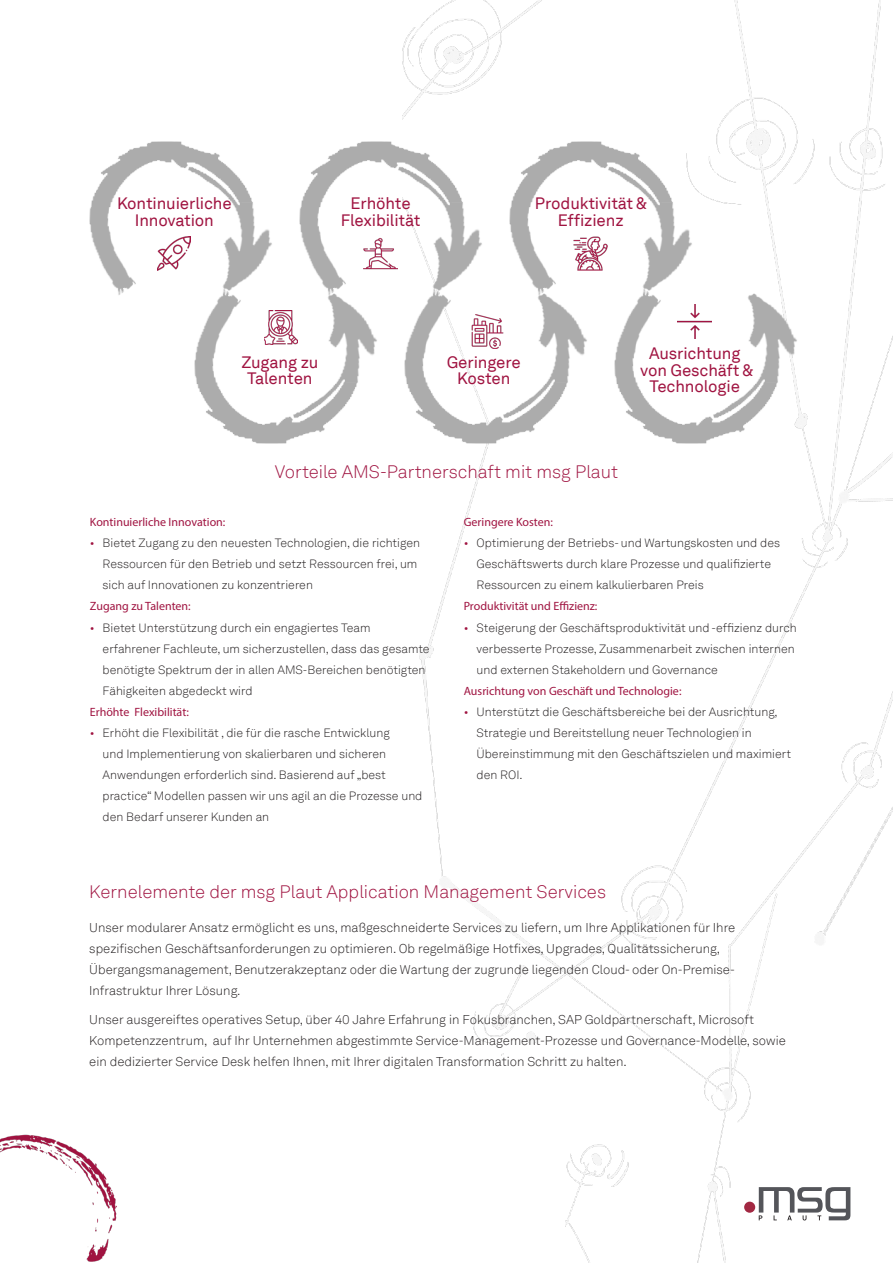
<style>
.page{position:relative;width:893px;height:1263px;background:#fff}
.page>*{position:absolute;margin:0;border:0;box-sizing:border-box;transform-origin:0 0}
.Zwischenüberschrift{font:300 18px "Akkurat LLTT";color:#a01441}
.Zwischenüberschrift-2{font:16.5px/16.5px "Akkurat LLTT";letter-spacing:-.01em;color:#a01441;text-align:center}
.Text_10pt{font:300 12.75px/21px "Akkurat LLTT";color:#231f20}
.t1{font:300 12px/21px "Akkurat LLTT";color:#231f20}
.Ansprechpartner_Name{font:12px "Myriad Pro";color:#a01441}
.s1{color:#a01441}
</style>
<div class="page">
<img style="left:403px;top:0;width:490px;height:1263px">
<img style="left:90px;top:141px;width:182px;height:154px">
<img style="left:299px;top:141px;width:190px;height:168px">
<img style="left:509px;top:141px;width:190px;height:168px">
<img style="left:195px;top:275px;width:189px;height:168px">
<img style="left:404px;top:275px;width:190px;height:168px">
<img style="left:614px;top:275px;width:190px;height:168px">
<img style="left:678px;top:304px;width:34px;height:34px">
<img style="left:574px;top:236px;width:33px;height:34px">
<img style="left:471px;top:315px;width:34px;height:34px">
<img style="left:264px;top:310px;width:34px;height:34px">
<img style="left:364px;top:236px;width:33px;height:34px">
<img style="left:157px;top:236px;width:33px;height:34px">
<img style="left:0;top:1134px;width:117px;height:128px">
<p class="Zwischenüberschrift-2" style="left:117px;top:194px;width:116px">Kontinuierliche<br>Innovation</p>
<p class="Zwischenüberschrift-2" style="left:341px;top:194px;width:81px">Erhöhte<br>Flexibilität</p>
<p class="Zwischenüberschrift-2" style="left:535px;top:194px;width:114px">Produktivität &amp;<br>Effizienz</p>
<p class="Zwischenüberschrift-2" style="left:241px;top:353px;width:79px">Zugang zu<br>Talenten</p>
<p class="Zwischenüberschrift-2" style="left:447px;top:353px;width:76px">Geringere<br>Kosten</p>
<p class="Zwischenüberschrift-2" style="left:640px;top:344px;width:115px">Ausrichtung von Geschäft &amp;<br>Technologie</p>
<p class="Zwischenüberschrift" style="left:275px;top:459px;width:345px">Vorteile AMS-Partnerschaft mit msg Plaut</p>
<p class="Ansprechpartner_Name" style="left:90px;top:515px;width:137px">Kontinuierliche Innovation:</p>
<p class="t1" style="left:103px;top:532px;width:319px;text-indent:-13px"><span class="s1">•</span> Bietet Zugang zu den neuesten Technologien, die richtigen<br>Ressourcen für den Betrieb und setzt Ressourcen frei, um sich auf Innovationen zu konzentrieren</p>
<p class="Ansprechpartner_Name" style="left:90px;top:599px;width:102px">Zugang zu Talenten:</p>
<p class="t1" style="left:103px;top:616px;width:328px;text-indent:-13px"><span class="s1">•</span> Bietet Unterstützung durch ein engagiertes Team erfahrener Fachleute, um sicherzustellen, dass das gesamte benötigte Spektrum der in allen AMS-Bereichen benötigten Fähigkeiten abgedeckt wird</p>
<p class="Ansprechpartner_Name" style="left:90px;top:704px;width:100px">Erhöhte Flexibilität:</p>
<p class="t1" style="left:103px;top:722px;width:321px;text-indent:-13px"><span class="s1">•</span> Erhöht die Flexibilität , die für die rasche Entwicklung<br>und Implementierung von skalierbaren und sicheren Anwendungen erforderlich sind. Basierend auf „best practice“ Modellen passen wir uns agil an die Prozesse und den Bedarf unserer Kunden an</p>
<p class="Ansprechpartner_Name" style="left:464px;top:515px;width:91px">Geringere Kosten:</p>
<p class="t1" style="left:477px;top:532px;width:305px;text-indent:-13px"><span class="s1">•</span> Optimierung der Betriebs- und Wartungskosten und des<br>Geschäftswerts durch klare Prozesse und qualifizierte<br>Ressourcen zu einem kalkulierbaren Preis</p>
<p class="Ansprechpartner_Name" style="left:464px;top:599px;width:135px">Produktivität und Effizienz:</p>
<p class="t1" style="left:477px;top:616px;width:322px;text-indent:-13px"><span class="s1">•</span> Steigerung der Geschäftsproduktivität und -effizienz durch verbesserte Prozesse, Zusammenarbeit zwischen internen und externen Stakeholdern und Governance</p>
<p class="Ansprechpartner_Name" style="left:464px;top:683px;width:219px">Ausrichtung von Geschäft und Technologie:</p>
<p class="t1" style="left:477px;top:701px;width:316px;text-indent:-13px"><span class="s1">•</span> Unterstützt die Geschäftsbereiche bei der Ausrichtung, Strategie und Bereitstellung neuer Technologien in Übereinstimmung mit den Geschäftszielen und maximiert den ROI.</p>
<p class="Zwischenüberschrift" style="left:89px;top:879px;width:518px">Kernelemente der msg Plaut Application Management Services</p>
<p class="Text_10pt" style="left:89px;top:917px;width:648px">Unser modularer Ansatz ermöglicht es uns, maßgeschneiderte Services zu liefern, um Ihre Applikationen für Ihre spezifischen Geschäftsanforderungen zu optimieren. Ob regelmäßige Hotfixes, Upgrades, Qualitätssicherung, Übergangsmanagement, Benutzerakzeptanz oder die Wartung der zugrunde liegenden Cloud- oder On-Premise-Infrastruktur Ihrer Lösung.</p>
<p class="Text_10pt" style="left:89px;top:1009px;width:698px">Unser ausgereiftes operatives Setup, über 40 Jahre Erfahrung in Fokusbranchen, SAP Goldpartnerschaft, Microsoft<br>Kompetenzzentrum, auf Ihr Unternehmen abgestimmte Service-Management-Prozesse und Governance-Modelle, sowie ein dedizierter Service Desk helfen Ihnen, mit Ihrer digitalen Transformation Schritt zu halten.</p>
</div>
